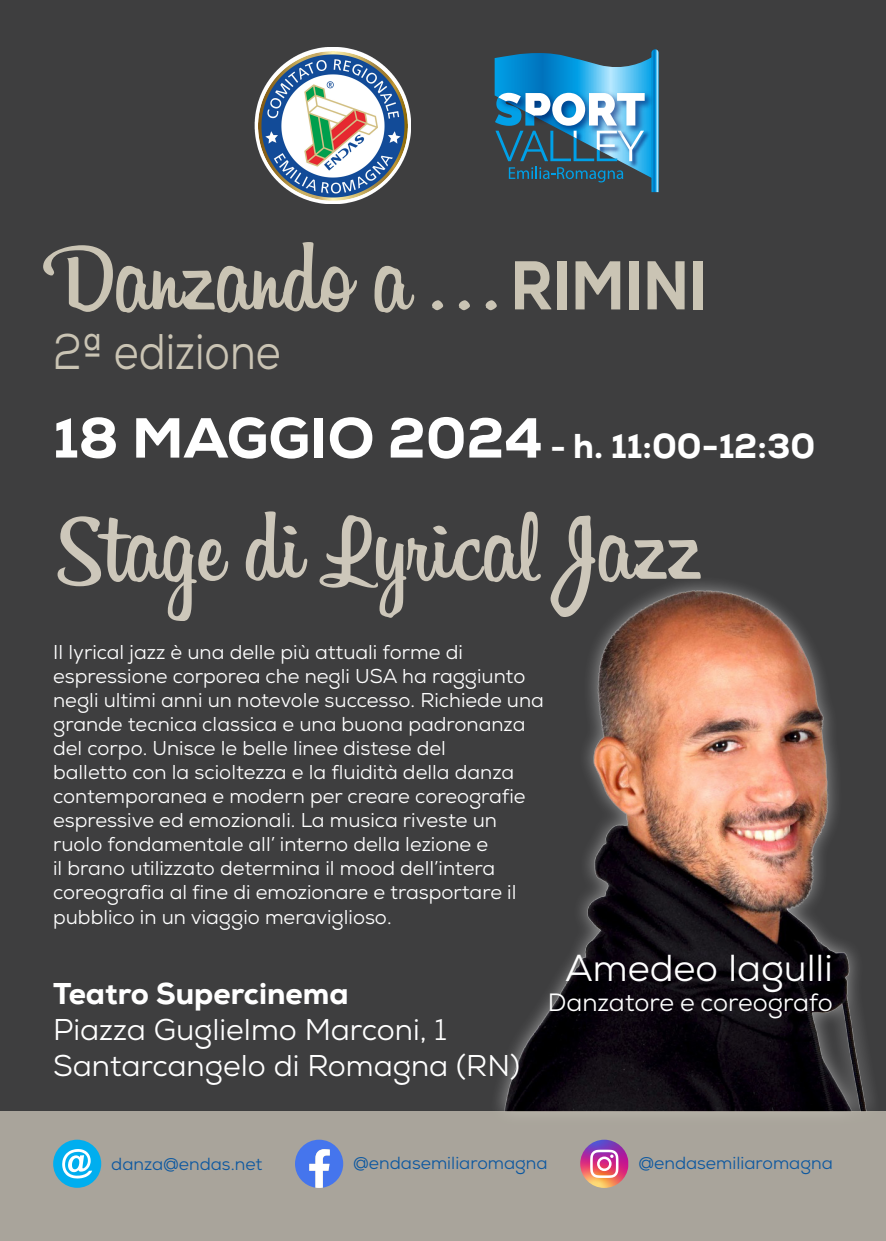
<style>
.page{position:relative;width:886px;height:1241px;background:#fff}
.page>*{position:absolute;margin:0;border:0;box-sizing:border-box;transform-origin:0 0}
.t1{font:100px "Billabong";color:#cac4b4}
.t2{font:100px "Billabong";color:#cdc7ba}
.t3{font:50px "Nexa";color:#cac4b4;scale:.85 1}
.t4{font:37.5px "Nexa";color:#fff}
.t5{font:800 34.38px "Nexa";color:#fff}
.t6{font:30px "Nexa";color:#fff}
.t7{font:800 30px "Nexa";color:#fff}
.t8{font:25px "Nexa";color:#fff}
.t9{font:20px/24px "Nexa";color:#fff}
.t10{font:17.5px "Nexa";color:#0d58a0}
.s1{font-family:"Nexa";font-weight:800;font-size:68.75px}
.s2{font-size:56.25px}
.s3{font-size:31.25px}
</style>
<div class="page">
<div style="left:0;top:0;width:886px;height:1240px;background:#3e3e3f"></div>
<img style="left:497px;top:582px;width:375px;height:528px">
<div style="left:0;top:1110px;width:886px;height:130px;background:#a9a49b"></div>
<svg style="left:295px;top:1139px;width:48px;height:48px"></svg>
<img style="left:580px;top:1139px;width:48px;height:48px">
<svg style="left:590px;top:1149px;width:28px;height:28px"></svg>
<svg style="left:255px;top:47px;width:156px;height:157px"></svg>
<img style="left:258px;top:51px;width:149px;height:149px">
<svg style="left:495px;top:49px;width:164px;height:143px"></svg>
<div style="left:53px;top:1139px;width:48px;height:48px;background:#00aeef;border-radius:50%"></div>
<svg style="left:62px;top:1149px;width:30px;height:29px"></svg>
<p class="t1" style="left:53px;top:216px;width:656px">Danzando a . . . <span class="s1">RIMINI</span></p>
<p class="t3" style="left:53px;top:320px;width:269px">2ª edizione</p>
<p class="t5" style="left:53px;top:423px;width:764px"><span class="s2">18 MAGGIO 2024</span> <span class="s3">-</span> h. 11:00-12:30</p>
<p class="t2" style="left:53px;top:485px;width:650px">Stage di Lyrical Jazz</p>
<p class="t9" style="left:53px;top:640px;width:492px">Il lyrical jazz è una delle più attuali forme di espressione corporea che negli USA ha raggiunto negli ultimi anni un notevole successo. Richiede una grande tecnica classica e una buona padronanza del corpo. Unisce le belle linee distese del<br>balletto con la scioltezza e la fluidità della danza contemporanea e modern per creare coreografie espressive ed emozionali. La musica riveste un ruolo fondamentale all’ interno della lezione e<br>il brano utilizzato determina il mood dell’intera coreografia al fine di emozionare e trasportare il pubblico in un viaggio meraviglioso.</p>
<p class="t4" style="left:565px;top:944px;width:269px">Amedeo Iagulli</p>
<p class="t7" style="left:53px;top:974px;width:297px">Teatro Supercinema</p>
<p class="t8" style="left:548px;top:986px;width:286px">Danzatore e coreografo</p>
<p class="t6" style="left:53px;top:1010px;width:395px">Piazza Guglielmo Marconi, 1</p>
<p class="t6" style="left:53px;top:1046px;width:468px">Santarcangelo di Romagna (RN)</p>
<p class="t10" style="left:111px;top:1152px;width:153px">danza@endas.net</p>
<p class="t10" style="left:353px;top:1151px;width:196px">@endasemiliaromagna</p>
<p class="t10" style="left:638px;top:1151px;width:196px">@endasemiliaromagna</p>
</div>
